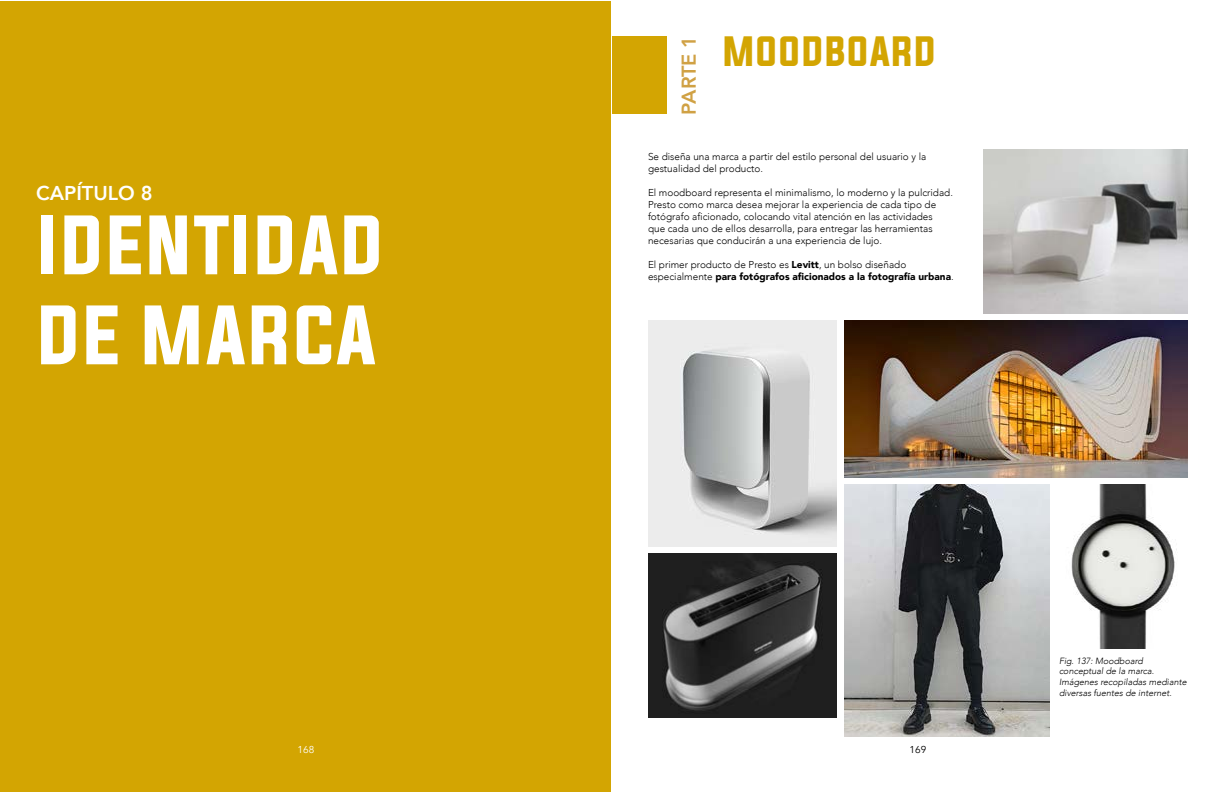
<style>
.page{position:relative;width:1224px;height:792px;background:#fff}
.page>*{position:absolute;margin:0;border:0;box-sizing:border-box;transform-origin:0 0}
.t1{font:75px/90px "Evogria";color:#fff}
.t2{font:38px "Evogria";color:#d3a502}
.t3{font:800 20px "Avenir";color:#fff}
.t4{font:800 20px "Avenir";letter-spacing:-.01em;color:#d0a144}
.t5{font:300 10px/12px "Avenir";color:#000}
.t6{font:10px "Avenir";color:#fff}
.t7{font:10px "Avenir";color:#000}
.t8{font:italic 300 9px/10.8px "Avenir";color:#000}
.s1{font-weight:900}
</style>
<div class="page">
<div style="left:0;top:1px;width:611px;height:791px;background:#d3a502"></div>
<div style="left:612px;top:36px;width:55px;height:78px;background:#d3a502"></div>
<img style="left:648px;top:320px;width:188px;height:227px">
<img style="left:984px;top:150px;width:204px;height:164px">
<img style="left:648px;top:554px;width:188px;height:164px">
<img style="left:1071px;top:484px;width:106px;height:164px">
<img style="left:845px;top:320px;width:343px;height:158px">
<img style="left:845px;top:484px;width:205px;height:253px">
<h3 class="t3" style="left:36px;top:178px;width:118px">CAPÍTULO 8</h3>
<h1 class="t1" style="left:36px;top:202px;width:350px">IDENTIDAD<br>DE MARCA</h1>
<h2 class="t2" style="left:722px;top:24px;width:216px">MOODBOARD</h2>
<h3 class="t4" style="left:673px;top:115px;width:80px;rotate:-90deg">PARTE 1</h3>
<p class="t5" style="left:648px;top:151px;width:280px">Se diseña una marca a partir del estilo personal del usuario y la gestualidad del producto.</p>
<p class="t5" style="left:648px;top:187px;width:306px">El moodboard representa el minimalismo, lo moderno y la pulcridad.<br>Presto como marca desea mejorar la experiencia de cada tipo de fotógrafo aficionado, colocando vital atención en las actividades<br>que cada uno de ellos desarrolla, para entregar las herramientas necesarias que conducirán a una experiencia de lujo.</p>
<p class="t5" style="left:648px;top:259px;width:307px">El primer producto de Presto es <span class="s1">Levitt</span>, un bolso diseñado especialmente <span class="s1">para fotógrafos aficionados a la fotografía urbana</span>.</p>
<p class="t6" style="left:298px;top:743px;width:18px">168</p>
<p class="t7" style="left:910px;top:743px;width:18px">169</p>
<p class="t8" style="left:1059px;top:655px;width:129px">Fig. 137: Moodboard conceptual de la marca.<br>Imágenes recopiladas mediante diversas fuentes de internet.</p>
</div>
